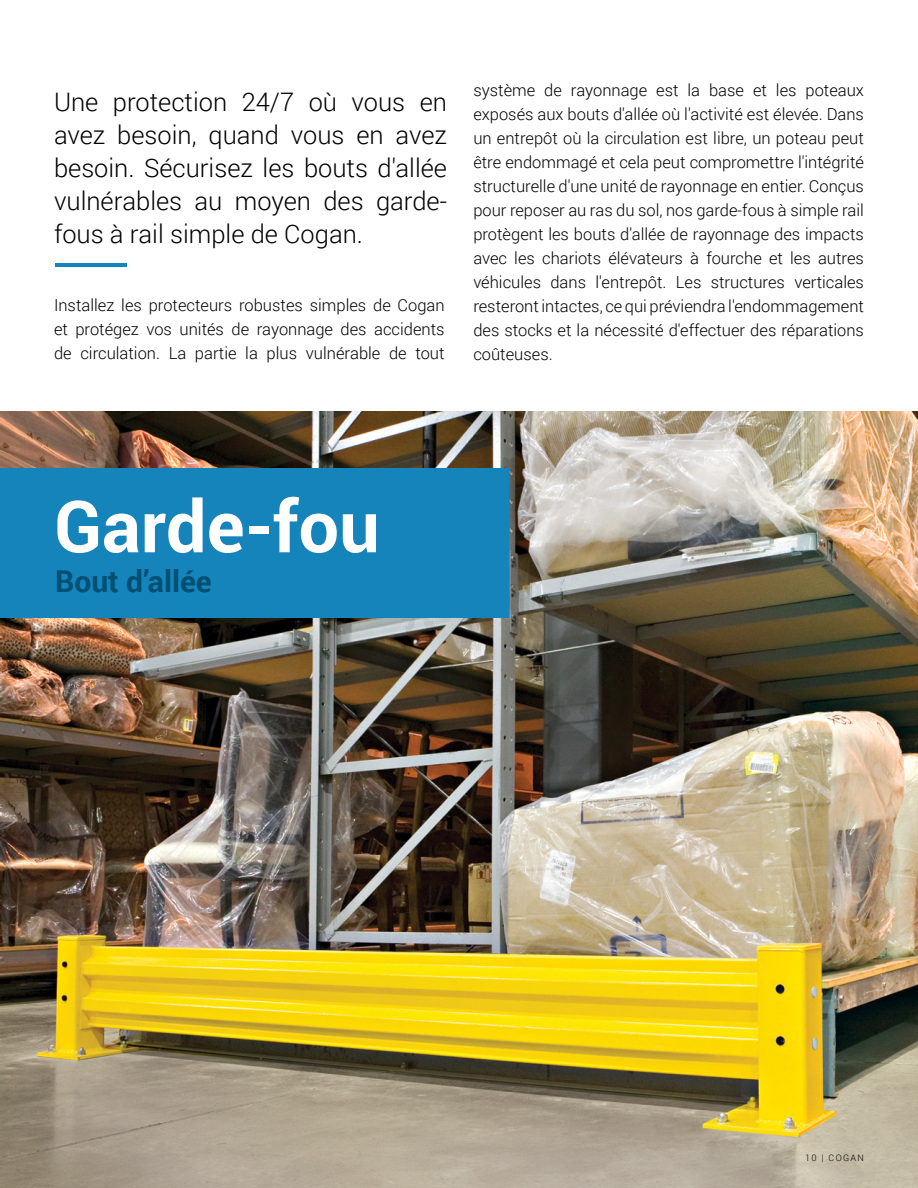
<style>
.page{position:relative;width:918px;height:1188px;background:#fff}
.page>*{position:absolute;margin:0;border:0;box-sizing:border-box;transform-origin:0 0}
.t1{font:700 72px "Roboto";color:#fff}
.t2{font:700 30px "Roboto";color:#014f73}
.t3{font:300 25.5px/33px "Roboto";color:#000;text-align:justify}
.t4{font:300 16.5px/24px "Roboto";color:#000;text-align:justify}
.t5{font:300 9px "Roboto";letter-spacing:.15em;color:#000}
</style>
<div class="page">
<img style="left:0;top:411px;width:918px;height:777px">
<div style="left:0;top:468px;width:508px;height:150px;background:#1484bb"></div>
<hr style="left:56px;top:264px;width:71px;height:3px;background:#1484bb">
<p class="t3" style="left:54px;top:84px;width:395px">Une protection 24/7 où vous en avez besoin, quand vous en avez besoin. Sécurisez les bouts d'allée vulnérables au moyen des garde&shy;fous à rail simple de Cogan.</p>
<p class="t4" style="left:54px;top:292px;width:392px">Installez les protecteurs robustes simples de Cogan et protégez vos unités de rayonnage des accidents de circulation. La partie la plus vulnérable de tout</p>
<p class="t4" style="left:473px;top:77px;width:392px">système de rayonnage est la base et les poteaux exposés aux bouts d'allée où l'activité est élevée. Dans un entrepôt où la circulation est libre, un poteau peut être endommagé et cela peut compromettre l'intégrité structurelle d'une unité de rayonnage en entier. Conçus pour reposer au ras du sol, nos garde-fous à simple rail protègent les bouts d'allée de rayonnage des impacts avec les chariots élévateurs à fourche et les autres véhicules dans l'entrepôt. Les structures verticales resteront intactes, ce qui préviendra l'endommagement des stocks et la nécessité d'effectuer des réparations coûteuses.</p>
<p class="t1" style="left:54px;top:476px;width:327px">Garde-fou</p>
<p class="t2" style="left:55px;top:560px;width:158px">Bout d’allée</p>
<p class="t5" style="left:805px;top:1152px;width:60px">10 | COGAN</p>
</div>
